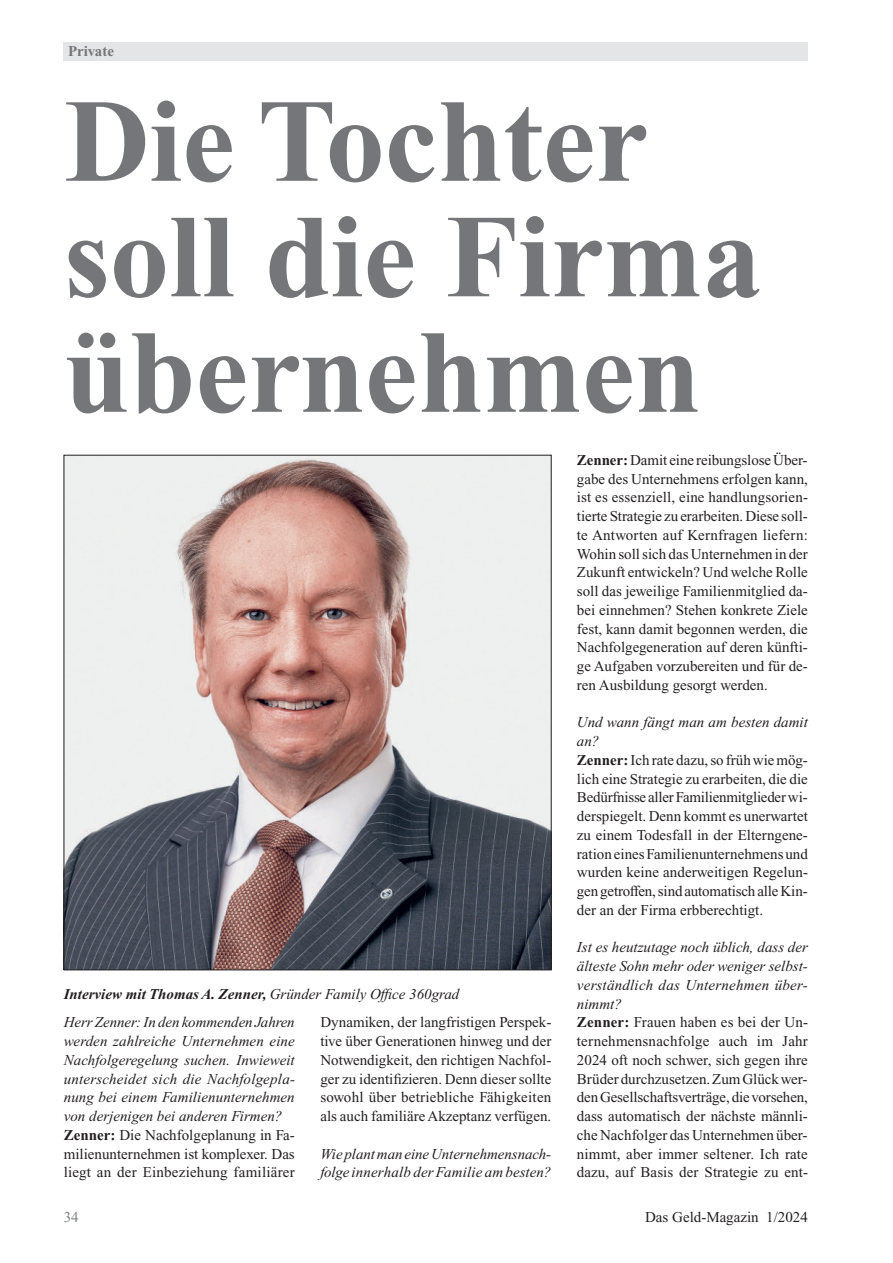
<style>
.page{position:relative;width:893px;height:1263px;background:#fff}
.page>*{position:absolute;margin:0;border:0;box-sizing:border-box;transform-origin:0 0}
.t1{font:700 118.5px/115.5px "Times New Roman PS Std";color:#757679}
.t2{font:15px/18.8px "Times New Roman PS Std";color:#231f20;text-align:justify}
.t3{font:italic 15px/18.8px "Times New Roman PS Std";letter-spacing:.005em;color:#231f20}
.t4{font:italic 700 15px "Times New Roman PS Std";color:#231f20}
.t5{font:700 15px "Times New Roman PS Std";color:#757679}
.t6{font:15px "Times New Roman PS Std";color:#808285}
.s1{font-weight:400}
.s2{font-weight:700;font-style:normal}
.s3{font-style:normal}
.s4{font-weight:700}
.s5{font-style:italic}
</style>
<div class="page">
<div style="left:64px;top:43px;width:744px;height:18px;background:#e4e5e7"></div>
<img style="left:66px;top:457px;width:483px;height:511px">
<p class="t5" style="left:68px;top:46px;width:48px">Private</p>
<h1 class="t1" style="left:64px;top:97px;width:699px">Die Tochter soll die Firma übernehmen</h1>
<p class="t4" style="left:64px;top:988px;width:397px">Interview mit Thomas A. Zenner, <span class="s1">Gründer Family Office 360grad</span></p>
<p class="t3" style="left:64px;top:1014px;width:233px">Herr Zenner: In den kommenden Jahren werden zahlreiche Unternehmen eine Nachfolgeregelung suchen. Inwieweit unterscheidet sich die Nachfolgepla&shy;nung bei einem Familienunternehmen von derjenigen bei anderen Firmen?<br><span class="s2">Zenner:</span> <span class="s3">Die Nachfolgeplanung in Fa&shy;milienunternehmen ist komplexer. Das liegt an der Einbeziehung familiärer</span></p>
<p class="t2" style="left:320px;top:1014px;width:233px">Dynamiken, der langfristigen Perspek&shy;tive über Generationen hinweg und der Notwendigkeit, den richtigen Nachfol&shy;ger zu identifizieren. Denn dieser sollte sowohl über betriebliche Fähigkeiten als auch familiäre Akzeptanz verfügen.</p>
<p class="t3" style="left:320px;top:1146px;width:233px">Wie plant man eine Unternehmensnach&shy;folge innerhalb der Familie am besten?</p>
<p class="t2" style="left:577px;top:452px;width:233px"><span class="s4">Zenner:</span> Damit eine reibungslose Über&shy;gabe des Unternehmens erfolgen kann, ist es essenziell, eine handlungsorien&shy;tierte Strategie zu erarbeiten. Diese soll&shy;te Antworten auf Kernfragen liefern:<br>Wohin soll sich das Unternehmen in der Zukunft entwickeln? Und welche Rolle soll das jeweilige Familienmitglied da&shy;bei einnehmen? Stehen konkrete Ziele fest, kann damit begonnen werden, die Nachfolgegeneration auf deren künfti&shy;ge Aufgaben vorzubereiten und für de&shy;ren Ausbildung gesorgt werden.</p>
<p class="t2" style="left:577px;top:714px;width:233px;text-align:left"><span class="s5">Und wann fängt man am besten damit an?<br></span><span class="s4">Zenner:</span> Ich rate dazu, so früh wie mög&shy;lich eine Strategie zu erarbeiten, die die Bedürfnisse aller Familienmitglieder wi&shy;derspiegelt. Denn kommt es unerwartet zu einem Todesfall in der Elterngene&shy;ration eines Familienunternehmens und wurden keine anderweitigen Regelun&shy;gen getroffen, sind automatisch alle Kin&shy;der an der Firma erbberechtigt.</p>
<p class="t2" style="left:577px;top:939px;width:233px;text-align:left"><span class="s5">Ist es heutzutage noch üblich, dass der älteste Sohn mehr oder weniger selbst&shy;verständlich das Unternehmen über&shy;nimmt?<br></span><span class="s4">Zenner:</span> Frauen haben es bei der Un&shy;ternehmensnachfolge auch im Jahr 2024 oft noch schwer, sich gegen ihre Brüder durchzusetzen. Zum Glück wer&shy;den Gesellschaftsverträge, die vorsehen, dass automatisch der nächste männli&shy;che Nachfolger das Unternehmen über&shy;nimmt, aber immer seltener. Ich rate dazu, auf Basis der Strategie zu ent-</p>
<p class="t6" style="left:64px;top:1212px;width:16px">34</p>
<p class="t2" style="left:645px;top:1209px;width:164px">Das Geld-Magazin 1/2024</p>
</div>
